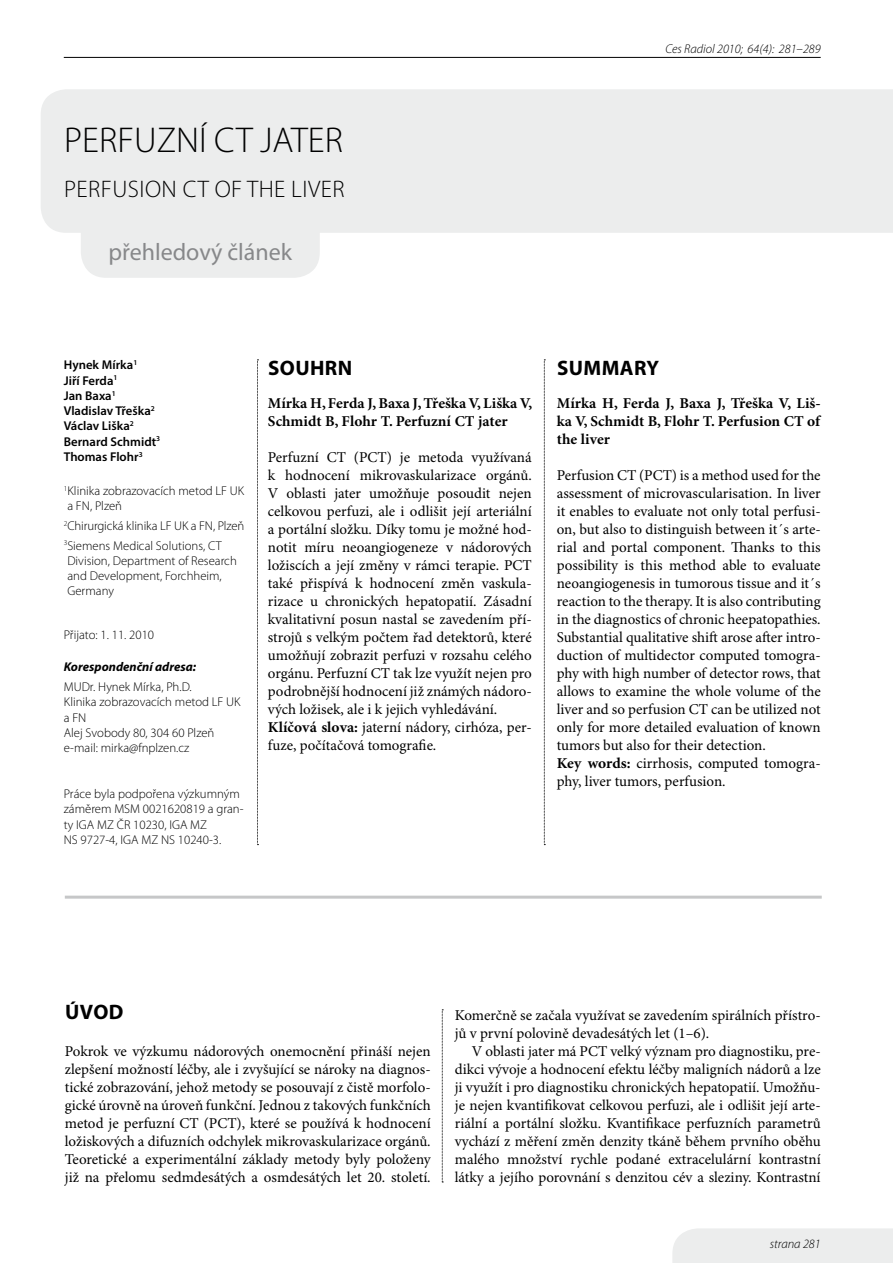
<style>
.page{position:relative;width:893px;height:1263px;background:#fff}
.page>*{position:absolute;margin:0;border:0;box-sizing:border-box;transform-origin:0 0}
.t1{font:300 36px "Myriad Pro";color:#000}
.t2{font:300 24px "Myriad Pro";letter-spacing:.02em;color:#000}
.t3{font:24px "Myriad Pro";color:#87888a}
.t4{font:700 21px "Myriad Pro";letter-spacing:.02em;color:#000}
.t5{font:15px/18px "Minion Pro";color:#000}
.t6{font:700 15px/18px "Minion Pro";color:#000}
.t7{font:300 12.75px/15.3px "Myriad Pro";color:#000}
.t8{font:600 12.75px/15.3px "Myriad Pro";color:#000}
.t9{font:italic 300 12.75px "Myriad Pro";color:#000}
.t10{font:italic 700 12.75px "Myriad Pro";color:#000}
.s1{font-weight:700}
</style>
<div class="page">
<div style="left:672px;top:1228px;width:221px;height:35px;background:#eceded"></div>
<div style="left:81px;top:186px;width:239px;height:92px;background:#eceded;border-radius:26px"></div>
<div style="left:41px;top:89px;width:852px;height:144px;background:#eceded"></div>
<hr style="left:64px;top:57px;width:757px;height:1px;background:#000">
<svg style="left:544px;top:360px;width:1px;height:485px"></svg>
<svg style="left:257px;top:360px;width:1px;height:485px"></svg>
<hr style="left:65px;top:896px;width:757px;height:3px;background:#c6c7c8">
<svg style="left:442px;top:1009px;width:1px;height:174px"></svg>
<h1 class="t1" style="left:64px;top:120px;width:55px">Perfuzn</h1>
<h1 class="t1" style="left:199px;top:120px;width:138px">í CT jater</h1>
<h2 class="t2" style="left:64px;top:175px;width:36px">Perfusi</h2>
<h2 class="t2" style="left:145px;top:175px;width:196px">on CT of th e liver</h2>
<h2 class="t3" style="left:108px;top:239px;width:185px">přehledový článek</h2>
<p class="t9" style="left:665px;top:42px;width:157px">Ces Radiol 2010; 64(4): 281–289</p>
<p class="t8" style="left:64px;top:357px;width:98px">Hynek Mírka<sup>1<br></sup>Jiří Ferda<sup>1<br></sup>Jan Baxa<sup>1<br></sup>Vladislav Třeška<sup>2<br></sup>Václav Liška<sup>2<br></sup>Bernard Schmidt<sup>3<br></sup>Thomas Flohr<sup>3</sup></p>
<p class="t7" style="left:64px;top:483px;width:182px"><sup>1</sup>Klinika zobrazovacích metod LF UK a FN, Plzeň</p>
<p class="t7" style="left:64px;top:516px;width:182px;line-height:19.5px"><sup>2</sup>Chirurgická klinika LF UK a FN, Plzeň<br><sup>3</sup>Siemens Medical Solutions, CT</p>
<p class="t7" style="left:67px;top:553px;width:171px">Division, Department of Research and Development, Forchheim,<br>Germany</p>
<p class="t7" style="left:64px;top:627px;width:92px">Přijato: 1. 11. 2010</p>
<p class="t10" style="left:64px;top:659px;width:134px">Korespondenční adresa:</p>
<p class="t7" style="left:64px;top:679px;width:178px">MUDr. Hynek Mírka, Ph.D.<br>Klinika zobrazovacích metod LF UK aFN<br>Alej Svobody 80, 304 60 Plzeň e-mail: mirka@fnplzen.cz</p>
<p class="t7" style="left:64px;top:786px;width:181px">Práce byla podpořena výzkumným záměrem MSM 0021620819 a gran&shy;ty IGA MZ ČR 10230, IGA MZ<br>NS 9727-4, IGA MZ NS 10240-3.</p>
<h3 class="t4" style="left:268px;top:357px;width:86px">SOUHRN</h3>
<p class="t6" style="left:268px;top:394px;width:266px">Mírka H, Ferda J, Baxa J, Třeška V, Liška V,<br>Schmidt B, Flohr T. Perfuzní CT jater</p>
<p class="t5" style="left:268px;top:449px;width:265px">Perfuzní CT (PCT) je metoda využívaná k hodnocení mikrovaskularizace orgánů.<br>V oblasti jater umožňuje posoudit nejen celkovou perfuzi, ale i odlišit její arteriální a portální složku. Díky tomu je možné hod&shy;notit míru neoangiogeneze v nádorových ložiscích a její změny v rámci terapie. PCT také přispívá k hodnocení změn vaskula&shy;rizace u chronických hepatopatií. Zásadní kvalitativní posun nastal se zavedením pří&shy;strojů s velkým počtem řad detektorů, které umožňují zobrazit perfuzi v rozsahu celého orgánu. Perfuzní CT tak lze využít nejen pro podrobnější hodnocení již známých nádoro&shy;vých ložisek, ale i k jejich vyhledávání.<br><span class="s1">Klíčová slova:</span> jaterní nádory, cirhóza, per&shy;fuze, počítačová tomografie.</p>
<h3 class="t4" style="left:557px;top:357px;width:104px">SUMMARY</h3>
<p class="t6" style="left:557px;top:394px;width:265px;text-align:justify">Mírka H, Ferda J, Baxa J, Třeška V, Liš&shy;ka V, Schmidt B, Flohr T. Perfusion CT of the liver</p>
<p class="t5" style="left:557px;top:467px;width:265px">Perfusion CT (PCT) is a method used for the assessment of microvascularisation. In liver it enables to evaluate not only total perfusi&shy;on, but also to distinguish between it´s arte&shy;rial and portal component. Thanks to this possibility is this method able to evaluate neoangiogenesis in tumorous tissue and it´s reaction to the therapy. It is also contributing in the diagnostics of chronic heepatopathies.<br>Substantial qualitative shift arose after intro&shy;duction of multidector computed tomogra&shy;phy with high number of detector rows, that allows to examine the whole volume of the liver and so perfusion CT can be utilized not only for more detailed evaluation of known tumors but also for their detection.<br><span class="s1">Key words:</span> cirrhosis, computed tomogra&shy;phy, liver tumors, perfusion.</p>
<h3 class="t4" style="left:65px;top:1000px;width:60px">ÚVOD</h3>
<p class="t5" style="left:65px;top:1043px;width:367px;text-align:justify">Pokrok ve výzkumu nádorových onemocnění přináší nejen zlepšení možností léčby, ale i zvyšující se nároky na diagnos&shy;tické zobrazování, jehož metody se posouvají z čistě morfolo&shy;gické úrovně na úroveň funkční. Jednou z takových funkčních metod je perfuzní CT (PCT), které se používá k hodnocení ložiskových a difuzních odchylek mikrovaskularizace orgánů.<br>Teoretické a experimentální základy metody byly položeny již na přelomu sedmdesátých a osmdesátých let 20. století.</p>
<p class="t5" style="left:455px;top:1007px;width:367px">Komerčně se začala využívat se zavedením spirálních přístro&shy;jů v první polovině devadesátých let (1–6).</p>
<p class="t5" style="left:455px;top:1043px;width:367px;text-align:justify;text-indent:17px">V oblasti jater má PCT velký význam pro diagnostiku, pre&shy;dikci vývoje a hodnocení efektu léčby maligních nádorů a lze ji využít i pro diagnostiku chronických hepatopatií. Umožňu&shy;je nejen kvantifikovat celkovou perfuzi, ale i odlišit její arte&shy;riální a portální složku. Kvantifikace perfuzních parametrů vychází z měření změn denzity tkáně během prvního oběhu malého množství rychle podané extracelulární kontrastní látky a jejího porovnání s denzitou cév a sleziny. Kontrastní</p>
<p class="t9" style="left:770px;top:1237px;width:52px">strana 281</p>
</div>
